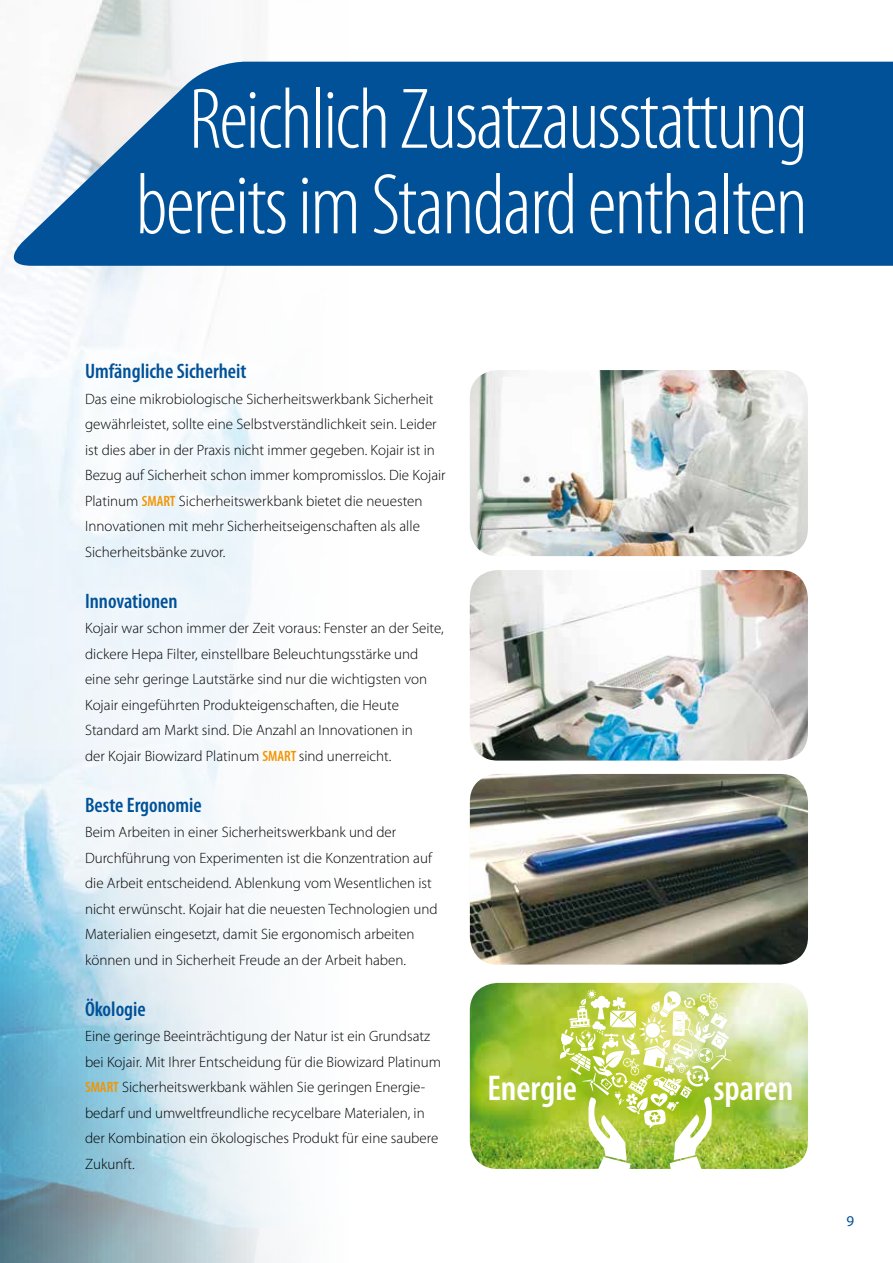
<style>
.page{position:relative;width:893px;height:1263px;background:#fff}
.page>*{position:absolute;margin:0;border:0;box-sizing:border-box;transform-origin:0 0}
.t1{font:300 condensed 87px/85.5px "Myriad Pro";letter-spacing:-.025em;color:#fff;text-align:right}
.t2{font:600 condensed 36px "Myriad Pro";color:#fff}
.t3{font:600 condensed 21px "Myriad Pro";color:#005198}
.t4{font:300 15px/25.5px "Myriad Pro";color:#000}
.t5{font:600 condensed 15px "Myriad Pro";color:#f39400}
.t6{font:15px "Myriad Pro";color:#005198}
.s1{font-weight:600;font-stretch:condensed;color:#f39400}
</style>
<div class="page">
<img style="left:0;top:0;width:349px;height:1263px">
<img style="left:470px;top:370px;width:338px;height:186px">
<img style="left:470px;top:570px;width:338px;height:190px">
<img style="left:470px;top:983px;width:338px;height:186px">
<svg style="left:560px;top:989px;width:171px;height:180px"></svg>
<svg style="left:0;top:62px;width:893px;height:204px;background:#1c64a2"></svg>
<img style="left:470px;top:774px;width:338px;height:190px">
<h1 class="t1" style="left:135px;top:76px;width:674px">Reichlich Zusatzausstattung bereits im Standard enthalten</h1>
<h3 class="t3" style="left:85px;top:358px;width:163px">Umfängliche Sicherheit</h3>
<p class="t4" style="left:85px;top:386px;width:362px">Das eine mikrobiologische Sicherheitswerkbank Sicherheit gewährleistet, sollte eine Selbstverständlichkeit sein. Leider ist dies aber in der Praxis nicht immer gegeben. Kojair ist in Bezug auf Sicherheit schon immer kompromisslos. Die Kojair Platinum <span class="s1">SMART</span></p>
<p class="t4" style="left:85px;top:488px;width:339px;text-indent:94px">Sicherheitswerkbank bietet die neuesten<br>Innovationen mit mehr Sicherheitseigenschaften als alle<br>Sicherheitsbänke zuvor.</p>
<h3 class="t3" style="left:85px;top:588px;width:94px">Innovationen</h3>
<p class="t4" style="left:85px;top:615px;width:360px">Kojair war schon immer der Zeit voraus: Fenster an der Seite, dickere Hepa Filter, einstellbare Beleuchtungsstärke und eine sehr geringe Lautstärke sind nur die wichtigsten von Kojair eingeführten Produkteigenschaften, die Heute Standard am Markt sind. Die Anzahl an Innovationen in<br>der Kojair Biowizard Platinum <span class="s1">SMART</span></p>
<p class="t4" style="left:299px;top:743px;width:94px">sind unerreicht.</p>
<h3 class="t3" style="left:85px;top:792px;width:118px">Beste Ergonomie</h3>
<p class="t4" style="left:85px;top:819px;width:354px">Beim Arbeiten in einer Sicherheitswerkbank und der Durchführung von Experimenten ist die Konzentration auf die Arbeit entscheidend. Ablenkung vom Wesentlichen ist nicht erwünscht. Kojair hat die neuesten Technologien und Materialien eingesetzt, damit Sie ergonomisch arbeiten können und in Sicherheit Freude an der Arbeit haben.</p>
<h3 class="t3" style="left:85px;top:996px;width:62px">Ökologie</h3>
<p class="t4" style="left:85px;top:1023px;width:358px">Eine geringe Beeinträchtigung der Natur ist ein Grundsatz bei Kojair. Mit Ihrer Entscheidung für die Biowizard Platinum</p>
<p class="t5" style="left:85px;top:1078px;width:14px">SMART</p>
<p class="t4" style="left:85px;top:1074px;width:355px;text-indent:37px">Sicherheitswerkbank wählen Sie geringen Energie&shy;bedarf und umweltfreundliche recycelbare Materialen, in der Kombination ein ökologisches Produkt für eine saubere Zukunft.</p>
<h2 class="t2" style="left:487px;top:1065px;width:91px">Energie</h2>
<h2 class="t2" style="left:713px;top:1065px;width:81px">sparen</h2>
<p class="t6" style="left:847px;top:1212px;width:9px">9</p>
</div>
